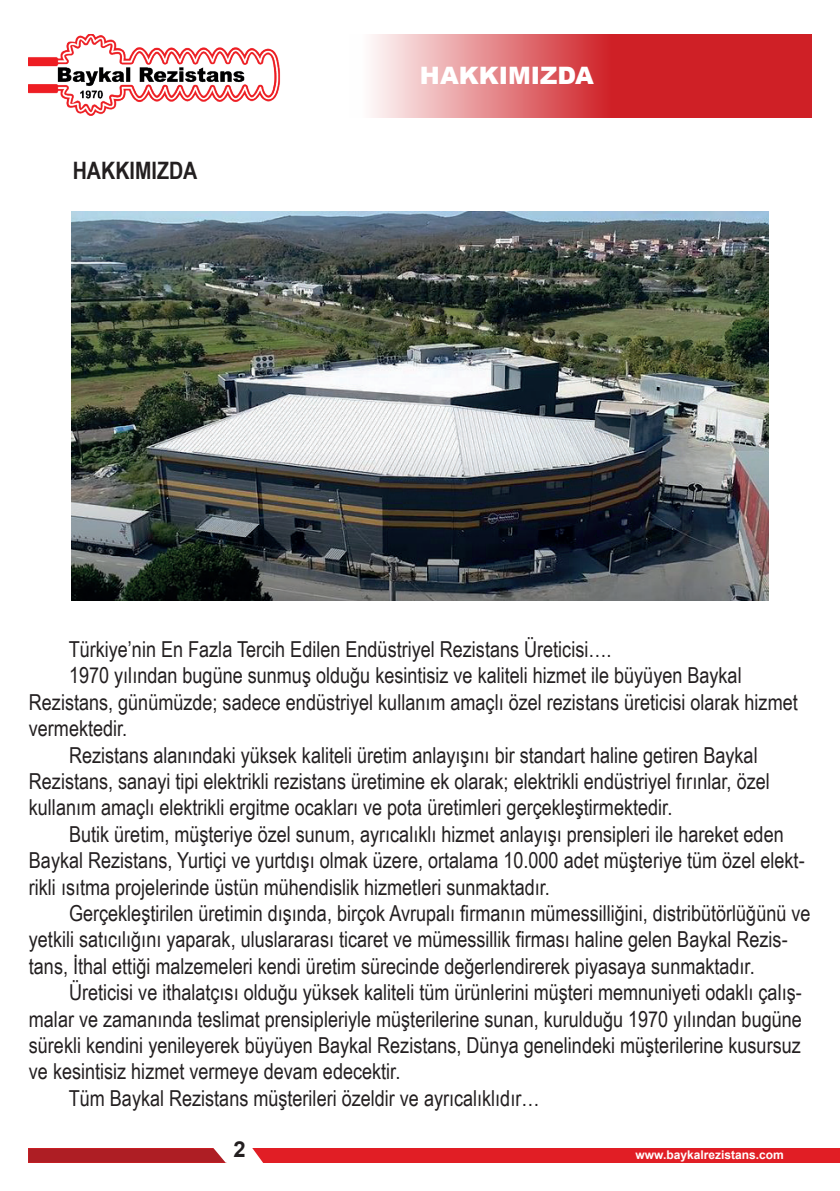
<style>
.page{position:relative;width:840px;height:1191px;background:#fff}
.page>*{position:absolute;margin:0;border:0;box-sizing:border-box;transform-origin:0 0}
.t1{font:900 24px "Arial";color:#fff}
.t2{font:700 24px "Arial Narrow";color:#231f20}
.t3{font:22px "Arial Narrow";color:#231f20}
.t4{font:700 22px "Arial";color:#231f20}
.t5{font:700 12px "Arial";color:#fff}
</style>
<div class="page">
<div style="left:28px;top:1148px;width:811px;height:14px;background:#e11e25"></div>
<svg style="left:28px;top:1148px;width:235px;height:15px;background:#b6292f"></svg>
<div style="left:227px;top:1148px;width:25px;height:16px;background:#fff"></div>
<div style="left:222px;top:1148px;width:9px;height:8px;background:#fff"></div>
<img style="left:29px;top:34px;width:252px;height:82px">
<svg style="left:372px;top:34px;width:439px;height:83px;background:#db5a5e"></svg>
<img style="left:71px;top:211px;width:697px;height:389px">
<p class="t2" style="left:73px;top:152px;width:126px">HAKKIMIZDA</p>
<p class="t1" style="left:420px;top:58px;width:175px">HAKKIMIZDA</p>
<p class="t3" style="left:69px;top:633px;width:544px">Türkiye’nin En Fazla Tercih Edilen Endüstriyel Rezistans Üreticisi….</p>
<p class="t3" style="left:69px;top:659px;width:673px">1970 yılından bugüne sunmuş olduğu kesintisiz ve kaliteli hizmet ile büyüyen Baykal</p>
<p class="t3" style="left:29px;top:686px;width:770px">Rezistans, günümüzde; sadece endüstriyel kullanım amaçlı özel rezistans üreticisi olarak hizmet</p>
<p class="t3" style="left:29px;top:712px;width:100px">vermektedir.</p>
<p class="t3" style="left:69px;top:738px;width:689px">Rezistans alanındaki yüksek kaliteli üretim anlayışını bir standart haline getiren Baykal</p>
<p class="t3" style="left:29px;top:765px;width:742px">Rezistans, sanayi tipi elektrikli rezistans üretimine ek olarak; elektrikli endüstriyel fırınlar, özel</p>
<p class="t3" style="left:29px;top:791px;width:644px">kullanım amaçlı elektrikli ergitme ocakları ve pota üretimleri gerçekleştirmektedir.</p>
<p class="t3" style="left:69px;top:818px;width:715px">Butik üretim, müşteriye özel sunum, ayrıcalıklı hizmet anlayışı prensipleri ile hareket eden</p>
<p class="t3" style="left:29px;top:844px;width:776px">Baykal Rezistans, Yurtiçi ve yurtdışı olmak üzere, ortalama 10.000 adet müşteriye tüm özel elekt-</p>
<p class="t3" style="left:29px;top:870px;width:522px">rikli ısıtma projelerinde üstün mühendislik hizmetleri sunmaktadır.</p>
<p class="t3" style="left:69px;top:897px;width:742px">Gerçekleştirilen üretimin dışında, birçok Avrupalı firmanın mümessilliğini, distribütörlüğünü ve</p>
<p class="t3" style="left:29px;top:923px;width:760px">yetkili satıcılığını yaparak, uluslararası ticaret ve mümessillik firması haline gelen Baykal Rezis-</p>
<p class="t3" style="left:29px;top:950px;width:727px">tans, İthal ettiği malzemeleri kendi üretim sürecinde değerlendirerek piyasaya sunmaktadır.</p>
<p class="t3" style="left:69px;top:976px;width:734px">Üreticisi ve ithalatçısı olduğu yüksek kaliteli tüm ürünlerini müşteri memnuniyeti odaklı çalış-</p>
<p class="t3" style="left:29px;top:1002px;width:774px">malar ve zamanında teslimat prensipleriyle müşterilerine sunan, kurulduğu 1970 yılından bugüne</p>
<p class="t3" style="left:29px;top:1029px;width:773px">sürekli kendini yenileyerek büyüyen Baykal Rezistans, Dünya genelindeki müşterilerine kusursuz</p>
<p class="t3" style="left:29px;top:1055px;width:373px">ve kesintisiz hizmet vermeye devam edecektir.</p>
<p class="t3" style="left:69px;top:1082px;width:472px">Tüm Baykal Rezistans müşterileri özeldir ve ayrıcalıklıdır…</p>
<p class="t4" style="left:233px;top:1134px;width:14px">2</p>
<p class="t5" style="left:635px;top:1146px;width:150px">www.baykalrezistans.com</p>
</div>
